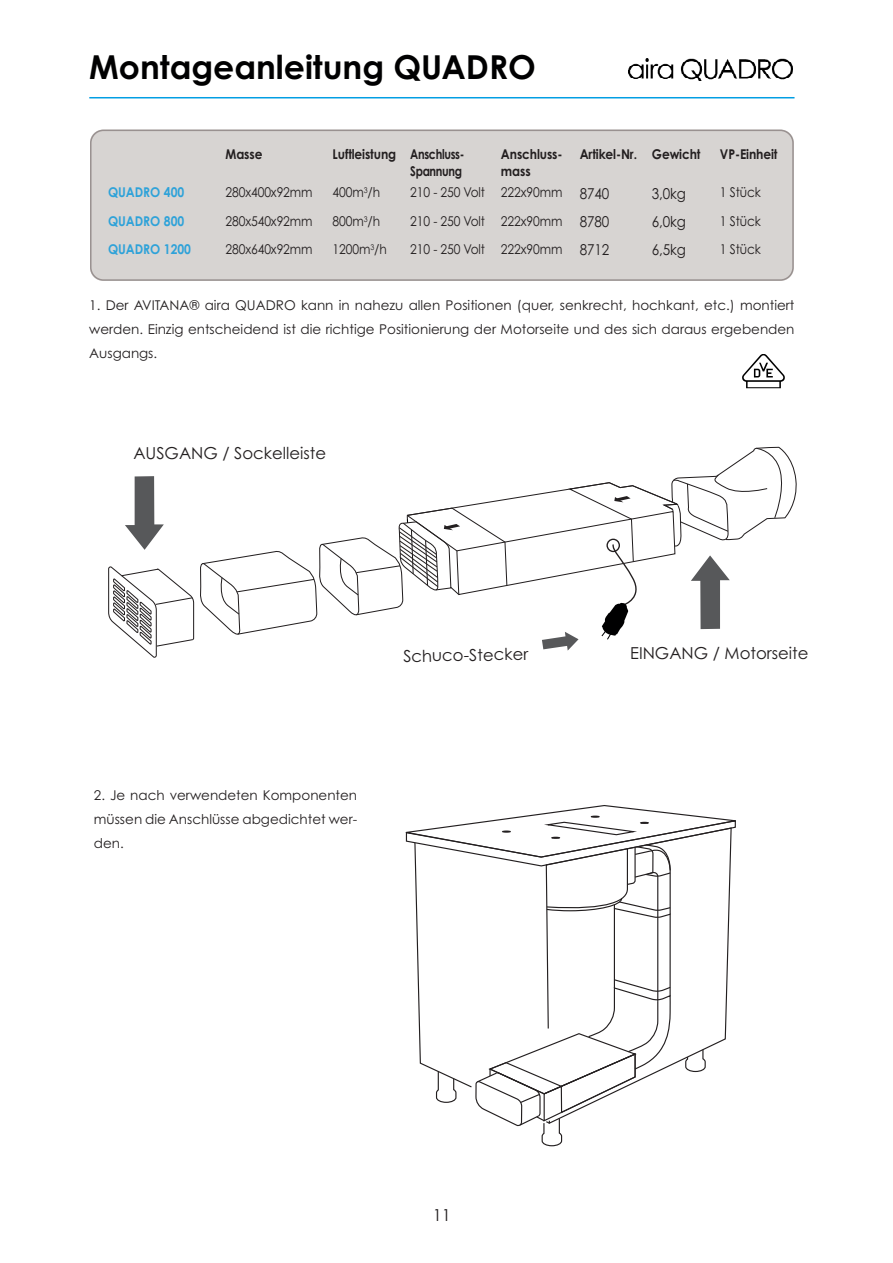
<style>
.page{position:relative;width:893px;height:1263px;background:#fff}
.page>*{position:absolute;margin:0;border:0;box-sizing:border-box;transform-origin:0 0}
.Überschrift{font:700 33px "Century Gothic Pro";color:#000001}
.Fließtext{font:16.5px "Century Gothic Pro";color:#231f20}
.t1{font:15px "Century Gothic Pro";letter-spacing:-.01em;color:#231f20;scale:.9 1}
.Anleitungstext{font:13.5px/24px "Century Gothic Pro";letter-spacing:-.01em;color:#231f20;text-align:justify}
.Anleitungstext-2{font:13.5px "Century Gothic Pro";letter-spacing:-.01em;color:#231f20;scale:.9 1}
.t2{font:700 13.5px/16.2px "Century Gothic Pro";letter-spacing:-.01em;color:#231f20;scale:.9 1}
.t3{font:700 13.5px "Century Gothic Pro";color:#2ea2d9;scale:.9 1}
.t4{font:700 13.5px "Century Gothic Pro";letter-spacing:-.03em;color:#231f20;scale:.82 1}
</style>
<div class="page">
<svg style="left:108px;top:447px;width:689px;height:211px"></svg>
<hr style="left:89px;top:97px;width:705px;height:1px;background:#029ee3">
<svg style="left:742px;top:354px;width:43px;height:34px"></svg>
<div style="left:90px;top:130px;width:704px;height:151px;background:#d7d4d2;border-radius:13px"></div>
<div style="left:90px;top:130px;width:704px;height:151px;border:2px solid #999190;border-radius:13px"></div>
<svg style="left:405px;top:805px;width:331px;height:342px"></svg>
<img style="left:629px;top:58px;width:163px;height:22px">
<p class="Überschrift" style="left:89px;top:47px;width:448px">Montageanleitung QUADRO</p>
<p class="t2" style="left:226px;top:146px;width:43px">Masse</p>
<p class="t2" style="left:333px;top:146px;width:72px">Luftleistung</p>
<p class="t4" style="left:410px;top:146px;width:68px">Anschluss-</p>
<p class="t4" style="left:410px;top:162px;width:65px">Spannung</p>
<p class="t2" style="left:501px;top:146px;width:70px">Anschluss&shy;mass</p>
<p class="t2" style="left:580px;top:146px;width:65px">Artikel-Nr.</p>
<p class="t2" style="left:652px;top:146px;width:55px">Gewicht</p>
<p class="t2" style="left:720px;top:146px;width:65px">VP-Einheit</p>
<p class="t3" style="left:108px;top:184px;width:86px">QUADRO 400</p>
<p class="Anleitungstext-2" style="left:226px;top:184px;width:98px">280x400x92mm</p>
<p class="Anleitungstext-2" style="left:333px;top:184px;width:54px">400m<sup>3</sup>/h</p>
<p class="Anleitungstext-2" style="left:410px;top:184px;width:85px">210 - 250 Volt</p>
<p class="Anleitungstext-2" style="left:501px;top:184px;width:70px">222x90mm</p>
<p class="t1" style="left:580px;top:184px;width:34px">8740</p>
<p class="t1" style="left:652px;top:184px;width:39px">3,0kg</p>
<p class="Anleitungstext-2" style="left:720px;top:184px;width:47px">1 Stück</p>
<p class="t3" style="left:108px;top:213px;width:86px">QUADRO 800</p>
<p class="Anleitungstext-2" style="left:226px;top:213px;width:98px">280x540x92mm</p>
<p class="Anleitungstext-2" style="left:333px;top:213px;width:54px">800m<sup>3</sup>/h</p>
<p class="Anleitungstext-2" style="left:410px;top:213px;width:85px">210 - 250 Volt</p>
<p class="Anleitungstext-2" style="left:501px;top:213px;width:70px">222x90mm</p>
<p class="t1" style="left:580px;top:213px;width:34px">8780</p>
<p class="t1" style="left:652px;top:213px;width:39px">6,0kg</p>
<p class="Anleitungstext-2" style="left:720px;top:213px;width:47px">1 Stück</p>
<p class="t3" style="left:108px;top:241px;width:94px">QUADRO 1200</p>
<p class="Anleitungstext-2" style="left:226px;top:241px;width:98px">280x640x92mm</p>
<p class="Anleitungstext-2" style="left:333px;top:241px;width:62px">1200m<sup>3</sup>/h</p>
<p class="Anleitungstext-2" style="left:410px;top:241px;width:85px">210 - 250 Volt</p>
<p class="Anleitungstext-2" style="left:501px;top:241px;width:70px">222x90mm</p>
<p class="t1" style="left:580px;top:241px;width:34px">8712</p>
<p class="t1" style="left:652px;top:241px;width:39px">6,5kg</p>
<p class="Anleitungstext-2" style="left:720px;top:241px;width:47px">1 Stück</p>
<p class="Anleitungstext" style="left:89px;top:293px;width:707px">1. Der AVITANA® aira QUADRO kann in nahezu allen Positionen (quer, senkrecht, hochkant, etc.) montiert werden. Einzig entscheidend ist die richtige Positionierung der Motorseite und des sich daraus ergebenden Ausgangs.</p>
<p class="Fließtext" style="left:133px;top:443px;width:194px">AUSGANG / Sockelleiste</p>
<p class="Fließtext" style="left:403px;top:646px;width:127px;rotate:-1deg">Schuco-Stecker</p>
<p class="Fließtext" style="left:630px;top:643px;width:180px">EINGANG / Motorseite</p>
<p class="Anleitungstext" style="left:94px;top:783px;width:265px">2. Je nach verwendeten Komponenten müssen die Anschlüsse abgedichtet wer&shy;den.</p>
<p class="Fließtext" style="left:433px;top:1205px;width:20px">11</p>
</div>
